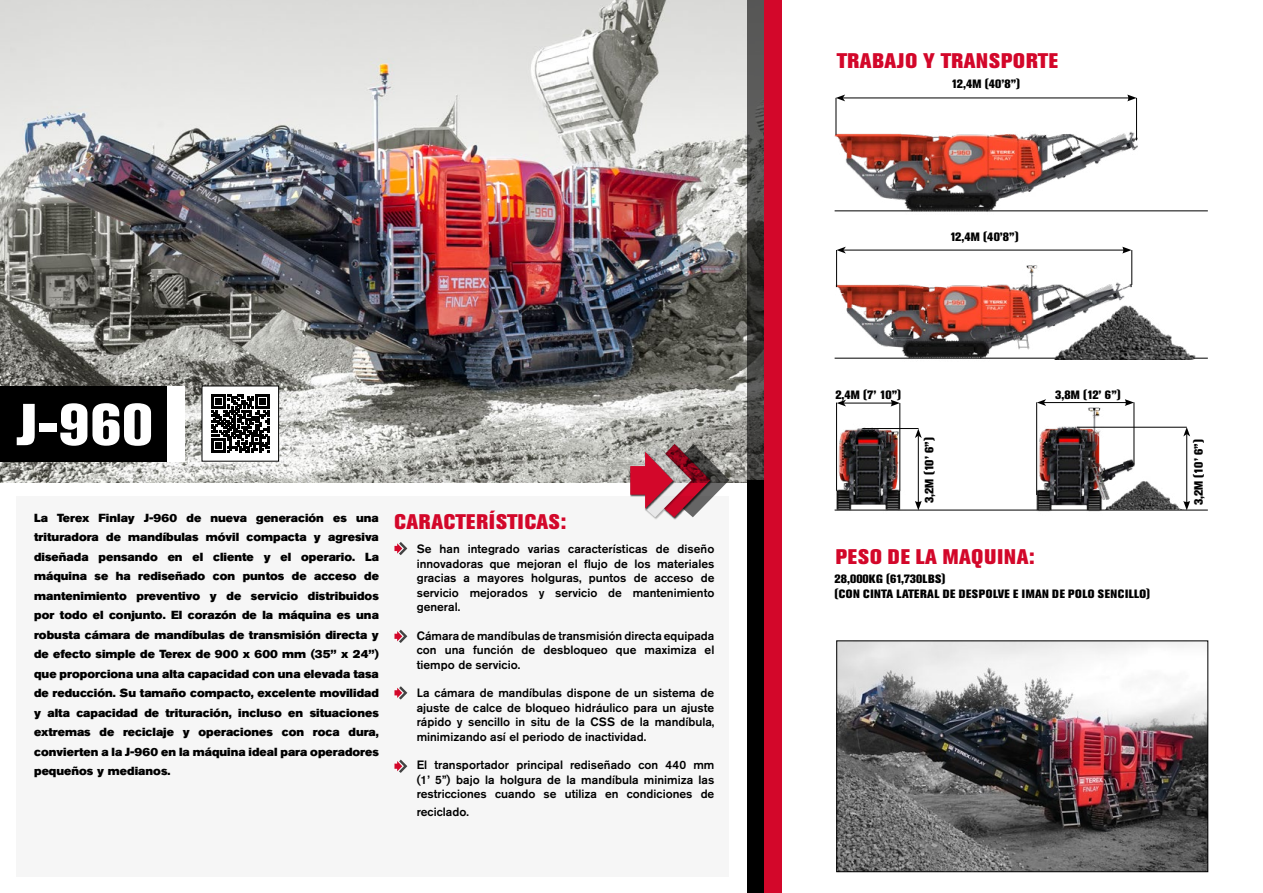
<style>
.page{position:relative;width:1263px;height:893px;background:#fff}
.page>*{position:absolute;margin:0;border:0;box-sizing:border-box;transform-origin:0 0}
.t1{font:800 58.5px "Akzidenz Grotesk Pro";color:#fff}
.t2{font:800 21px "Akzidenz Grotesk Pro";letter-spacing:.03em;color:#d3072a}
.t3{font:800 21px "Akzidenz Grotesk Pro";letter-spacing:.05em;color:#d3072a}
.t4{font:500 12px/14.4px "Akzidenz Grotesk Pro";color:#000;text-align:justify}
.t5{font:800 12px/15.3px "Akzidenz Grotesk Pro";letter-spacing:.03em;color:#000}
.t6{font:11.7px/19.5px "Akzidenz Grotesk Pro Super";color:#000;text-align:justify}
</style>
<div class="page">
<div style="left:17px;top:496px;width:712px;height:381px;background:#f6f6f6"></div>
<img style="left:838px;top:643px;width:368px;height:227px">
<div style="left:836px;top:641px;width:372px;height:231px;border:1px solid #000"></div>
<img style="left:0;top:0;width:765px;height:483px">
<img style="left:834px;top:121px;width:305px;height:91px">
<img style="left:834px;top:256px;width:204px;height:103px">
<img style="left:834px;top:418px;width:73px;height:93px">
<img style="left:1022px;top:403px;width:112px;height:109px">
<hr style="left:835px;top:211px;width:373px;height:1px;background:#000">
<hr style="left:835px;top:358px;width:373px;height:1px;background:#000">
<hr style="left:835px;top:510px;width:373px;height:1px;background:#000">
<hr style="left:844px;top:403px;width:49px;height:1px;background:#000">
<svg style="left:837px;top:400px;width:9px;height:6px"></svg>
<svg style="left:891px;top:400px;width:9px;height:6px"></svg>
<hr style="left:836px;top:403px;width:1px;height:88px;background:#000">
<hr style="left:899px;top:403px;width:1px;height:88px;background:#000">
<hr style="left:862px;top:428px;width:56px;height:1px;background:#000">
<img style="left:1022px;top:275px;width:186px;height:85px">
<img style="left:1085px;top:463px;width:108px;height:47px">
<hr style="left:1044px;top:402px;width:83px;height:1px;background:#000">
<svg style="left:1037px;top:399px;width:9px;height:7px"></svg>
<svg style="left:1125px;top:399px;width:9px;height:7px"></svg>
<hr style="left:1036px;top:402px;width:1px;height:93px;background:#000">
<hr style="left:1134px;top:402px;width:1px;height:63px;background:#000">
<hr style="left:1077px;top:427px;width:110px;height:1px;background:#000">
<hr style="left:1136px;top:98px;width:1px;height:42px;background:#000">
<hr style="left:843px;top:98px;width:287px;height:1px;background:#000">
<svg style="left:836px;top:95px;width:9px;height:6px"></svg>
<svg style="left:1127px;top:95px;width:10px;height:6px"></svg>
<hr style="left:836px;top:98px;width:1px;height:37px;background:#000">
<hr style="left:1131px;top:250px;width:1px;height:35px;background:#000">
<hr style="left:843px;top:250px;width:282px;height:1px;background:#000">
<svg style="left:837px;top:247px;width:9px;height:6px"></svg>
<svg style="left:1122px;top:247px;width:10px;height:6px"></svg>
<hr style="left:836px;top:250px;width:1px;height:37px;background:#000">
<hr style="left:918px;top:436px;width:1px;height:67px;background:#000">
<svg style="left:915px;top:429px;width:7px;height:9px"></svg>
<svg style="left:915px;top:501px;width:7px;height:9px"></svg>
<hr style="left:1186px;top:434px;width:1px;height:69px;background:#000">
<svg style="left:1183px;top:427px;width:7px;height:9px"></svg>
<svg style="left:1183px;top:501px;width:7px;height:9px"></svg>
<svg style="left:747px;top:0;width:17px;height:480px;background:#454544"></svg>
<div style="left:747px;top:480px;width:17px;height:413px;background:#000"></div>
<div style="left:765px;top:0;width:17px;height:893px;background:#d3072a"></div>
<div style="left:202px;top:386px;width:77px;height:75px;background:#fff"></div>
<svg style="left:211px;top:394px;width:58px;height:59px"></svg>
<div style="left:0;top:386px;width:173px;height:76px;background:#000"></div>
<div style="left:168px;top:386px;width:17px;height:76px;background:#fff"></div>
<svg style="left:394px;top:542px;width:13px;height:13px"></svg>
<svg style="left:394px;top:630px;width:13px;height:13px"></svg>
<svg style="left:394px;top:686px;width:13px;height:14px"></svg>
<svg style="left:394px;top:760px;width:13px;height:13px"></svg>
<div style="left:645px;top:444px;width:49px;height:76px;background:#000;opacity:.75"></div>
<svg style="left:630px;top:444px;width:99px;height:73px"></svg>
<h1 class="t1" style="left:16px;top:387px;width:138px">J-960</h1>
<p class="t6" style="left:34px;top:508px;width:346px">La Terex Finlay J-960 de nueva generación es una trituradora de mandíbulas móvil compacta y agresiva diseñada pensando en el cliente y el operario. La máquina se ha rediseñado con puntos de acceso de mantenimiento preventivo y de servicio distribuidos por todo el conjunto. El corazón de la máquina es una robusta cámara de mandíbulas de transmisión directa y de efecto simple de Terex de 900 x 600 mm (35” x 24”) que proporciona una alta capacidad con una elevada tasa de reducción. Su tamaño compacto, excelente movilidad y alta capacidad de trituración, incluso en situaciones extremas de reciclaje y operaciones con roca dura, convierten a la J-960 en la máquina ideal para operadores pequeños y medianos.</p>
<h2 class="t2" style="left:395px;top:508px;width:173px">CARACTERÍSTICAS:</h2>
<p class="t4" style="left:417px;top:542px;width:299px">Se han integrado varias características de diseño innovadoras que mejoran el flujo de los materiales gracias a mayores holguras, puntos de acceso de servicio mejorados y servicio de mantenimiento general.</p>
<p class="t4" style="left:417px;top:628px;width:299px">Cámara de mandíbulas de transmisión directa equipada con una función de desbloqueo que maximiza el tiempo de servicio.</p>
<p class="t4" style="left:417px;top:686px;width:299px">La cámara de mandíbulas dispone de un sistema de ajuste de calce de bloqueo hidráulico para un ajuste rápido y sencillo in situ de la CSS de la mandíbula, minimizando así el periodo de inactividad.</p>
<p class="t4" style="left:417px;top:758px;width:299px">El transportador principal rediseñado con 440 mm (1’ 5”) bajo la holgura de la mandíbula minimiza las restricciones cuando se utiliza en condiciones de</p>
<p class="t4" style="left:417px;top:805px;width:54px">reciclado.</p>
<h2 class="t2" style="left:837px;top:47px;width:222px">TRABAJO Y TRANSPORTE</h2>
<p class="t5" style="left:952px;top:76px;width:70px">12,4M (40’8”)</p>
<p class="t5" style="left:950px;top:228px;width:70px">12,4M (40’8”)</p>
<p class="t5" style="left:835px;top:387px;width:67px">2,4M (7’ 10”)</p>
<p class="t5" style="left:921px;top:503px;width:68px;rotate:-90deg">3,2M (10’ 6”)</p>
<h2 class="t3" style="left:836px;top:543px;width:200px">PESO DE LA MAQUINA:</h2>
<p class="t5" style="left:1055px;top:387px;width:67px">3,8M (12’ 6”)</p>
<p class="t5" style="left:835px;top:571px;width:317px">28,000KG (61,730LBS)<br>(CON CINTA LATERAL DE DESPOLVE E IMAN DE POLO SENCILLO)</p>
<p class="t5" style="left:1191px;top:505px;width:68px;rotate:-90deg">3,2M (10’ 6”)</p>
</div>
